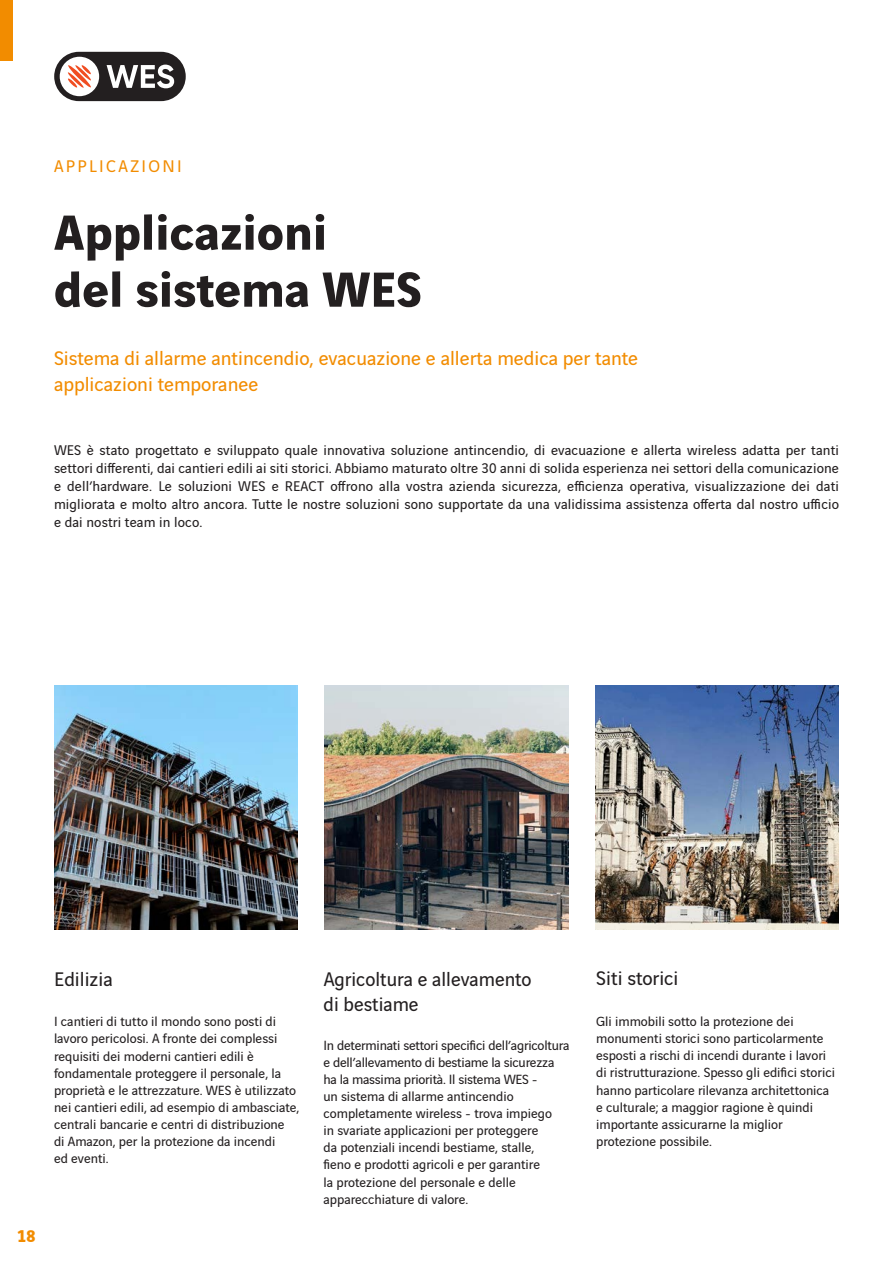
<style>
.page{position:relative;width:893px;height:1263px;background:#fff}
.page>*{position:absolute;margin:0;border:0;box-sizing:border-box;transform-origin:0 0}
.t1{font:700 52.5px/57px "Vinci Sans";color:#231f20}
.Sub_Header{font:21px/25.2px "Vinci Sans";color:#f28c00}
.Sub_Header-2{font:21px/25.2px "Vinci Sans";color:#231f20}
.t2{font:18px "Vinci Sans";letter-spacing:.13em;color:#f28c00}
.t3{font:700 18px "Vinci Sans";color:#f28c00}
.Body{font:15px/18px "Vinci Sans";letter-spacing:.01em;color:#231f20;text-align:justify}
.Body-2{font:14.25px/17.1px "Vinci Sans";color:#231f20}
</style>
<div class="page">
<img style="left:595px;top:686px;width:244px;height:243px">
<img style="left:325px;top:686px;width:243px;height:243px">
<div style="left:0;top:0;width:13px;height:60px;background:#f28c00"></div>
<img style="left:54px;top:686px;width:244px;height:244px">
<svg style="left:54px;top:52px;width:132px;height:49px"></svg>
<h1 class="t2" style="left:54px;top:153px;width:129px">APPLICAZIONI</h1>
<h1 class="t1" style="left:54px;top:199px;width:369px">Applicazioni<br>del sistema WES</h1>
<p class="Sub_Header" style="left:54px;top:344px;width:586px">Sistema di allarme antincendio, evacuazione e allerta medica per tante applicazioni temporanee</p>
<p class="Body" style="left:54px;top:440px;width:787px">WES è stato progettato e sviluppato quale innovativa soluzione antincendio, di evacuazione e allerta wireless adatta per tanti settori differenti, dai cantieri edili ai siti storici. Abbiamo maturato oltre 30 anni di solida esperienza nei settori della comunicazione e dell’hardware. Le soluzioni WES e REACT offrono alla vostra azienda sicurezza, efficienza operativa, visualizzazione dei dati migliorata e molto altro ancora. Tutte le nostre soluzioni sono supportate da una validissima assistenza offerta dal nostro ufficio e dai nostri team in loco.</p>
<p class="Sub_Header-2" style="left:54px;top:964px;width:60px">Edilizia</p>
<p class="Body-2" style="left:54px;top:1012px;width:247px">I cantieri di tutto il mondo sono posti di lavoro pericolosi. A fronte dei complessi requisiti dei moderni cantieri edili è fondamentale proteggere il personale, la proprietà e le attrezzature. WES è utilizzato nei cantieri edili, ad esempio di ambasciate, centrali bancarie e centri di distribuzione<br>di Amazon, per la protezione da incendi<br>ed eventi.</p>
<p class="t3" style="left:18px;top:1222px;width:19px">18</p>
<p class="Sub_Header-2" style="left:324px;top:964px;width:209px">Agricoltura e allevamento di bestiame</p>
<p class="Body-2" style="left:323px;top:1035px;width:248px">In determinati settori specifici dell’agricoltura e dell’allevamento di bestiame la sicurezza ha la massima priorità. Il sistema WES -<br>un sistema di allarme antincendio completamente wireless - trova impiego<br>in svariate applicazioni per proteggere<br>da potenziali incendi bestiame, stalle,<br>fieno e prodotti agricoli e per garantire<br>la protezione del personale e delle apparecchiature di valore.</p>
<p class="Sub_Header-2" style="left:596px;top:964px;width:84px">Siti storici</p>
<p class="Body-2" style="left:596px;top:1012px;width:240px">Gli immobili sotto la protezione dei monumenti storici sono particolarmente esposti a rischi di incendi durante i lavori di ristrutturazione. Spesso gli edifici storici hanno particolare rilevanza architettonica e culturale; a maggior ragione è quindi importante assicurarne la miglior protezione possibile.</p>
</div>
